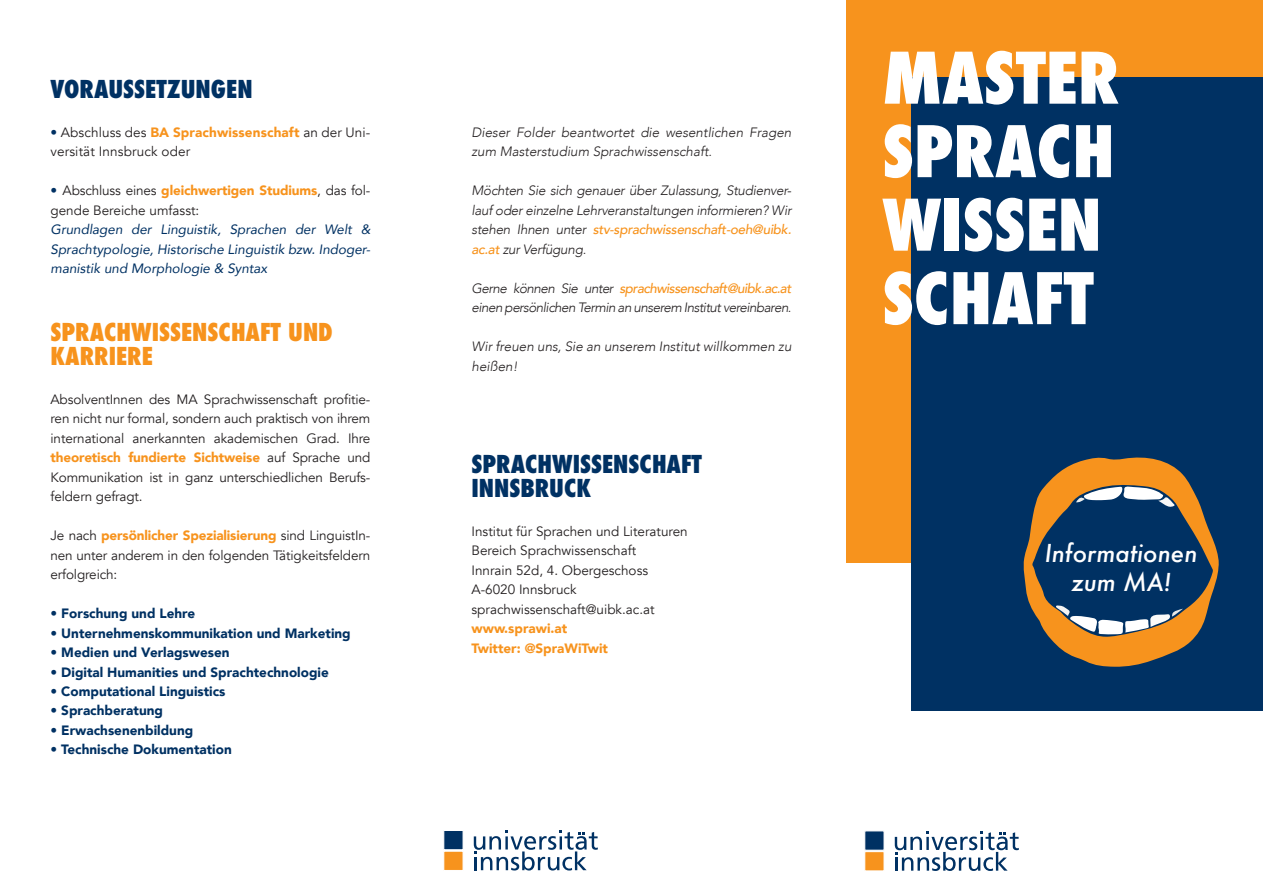
<style>
.page{position:relative;width:1263px;height:893px;background:#fff}
.page>*{position:absolute;margin:0;border:0;box-sizing:border-box;transform-origin:0 0}
.t1{font:800 condensed 69px/73.5px "Futura";color:#fff}
.t2{font:800 condensed 24px/24px "Futura";color:#003163}
.t3{font:800 condensed 24px/24px "Futura";color:#f7931d}
.t4{font:italic 500 24px/28.5px "Futura";color:#fff;text-align:center}
.t5{font:13.5px/19.5px "Avenir";color:#231f20}
.t6{font:italic 300 13.5px/19.5px "Avenir";color:#231f20}
.t7{font:900 13.5px "Avenir";color:#003163}
.t8{font:italic 13.5px/19.5px "Avenir";color:#003163;text-align:justify}
.t9{font:italic 300 13.5px/19.5px "Avenir";letter-spacing:-.04em;color:#231f20}
.t10{font:900 13.5px/19.5px "Avenir";color:#f7931d}
.s1{font-weight:900;color:#003163}
.s2{font-weight:900;color:#f7931d}
.s3{font-weight:500;color:#f7931d}
</style>
<div class="page">
<div style="left:846px;top:0;width:417px;height:562px;background:#f7931d"></div>
<div style="left:911px;top:78px;width:352px;height:633px;background:#003163"></div>
<svg style="left:1023px;top:457px;width:196px;height:210px"></svg>
<svg style="left:864px;top:831px;width:20px;height:40px"></svg>
<svg style="left:895px;top:831px;width:124px;height:40px"></svg>
<svg style="left:443px;top:831px;width:20px;height:39px"></svg>
<svg style="left:474px;top:831px;width:124px;height:39px"></svg>
<h2 class="t2" style="left:51px;top:77px;width:204px">VORAUSSETZUNGEN</h2>
<p class="t5" style="left:51px;top:122px;width:321px"><span class="s1">•</span> Abschluss des <span class="s2">BA Sprachwissenschaft</span> an der Uni&shy;versität Innsbruck oder</p>
<p class="t5" style="left:51px;top:181px;width:321px"><span class="s1">•</span> Abschluss eines <span class="s2">gleichwertigen Studiums</span>, das fol&shy;gende Bereiche umfasst:</p>
<p class="t8" style="left:51px;top:219px;width:321px">Grundlagen der Linguistik, Sprachen der Welt &amp; Sprachtypologie, Historische Linguistik bzw. Indoger&shy;manistik und Morphologie &amp; Syntax</p>
<h2 class="t3" style="left:51px;top:320px;width:284px">SPRACHWISSENSCHAFT UND<br>KARRIERE</h2>
<p class="t5" style="left:51px;top:389px;width:321px;text-align:justify">AbsolventInnen des MA Sprachwissenschaft profitie&shy;ren nicht nur formal, sondern auch praktisch von ihrem international anerkannten akademischen Grad. Ihre <span class="s2">theoretisch fundierte Sichtweise</span> auf Sprache und Kommunikation ist in ganz unterschiedlichen Berufs&shy;feldern gefragt.</p>
<p class="t5" style="left:51px;top:526px;width:321px;text-align:justify">Je nach <span class="s2">persönlicher Spezialisierung</span> sind LinguistIn&shy;nen unter anderem in den folgenden Tätigkeitsfeldern erfolgreich:</p>
<p class="t7" style="left:51px;top:602px;width:146px">• Forschung und Lehre</p>
<p class="t7" style="left:51px;top:621px;width:302px">• Unternehmenskommunikation und Marketing</p>
<p class="t7" style="left:51px;top:641px;width:181px">• Medien und Verlagswesen</p>
<p class="t7" style="left:51px;top:660px;width:280px">• Digital Humanities und Sprachtechnologie</p>
<p class="t7" style="left:51px;top:680px;width:177px">• Computational Linguistics</p>
<p class="t7" style="left:51px;top:699px;width:114px">• Sprachberatung</p>
<p class="t7" style="left:51px;top:719px;width:144px">• Erwachsenenbildung</p>
<p class="t7" style="left:51px;top:738px;width:183px">• Technische Dokumentation</p>
<p class="t6" style="left:471px;top:122px;width:321px">Dieser Folder beantwortet die wesentlichen Fragen zum Masterstudium Sprachwissenschaft.</p>
<p class="t6" style="left:471px;top:181px;width:321px;text-align:justify">Möchten Sie sich genauer über Zulassung, Studienver&shy;lauf oder einzelne Lehrveranstaltungen informieren? Wir stehen Ihnen unter <span class="s3">stv-sprachwissenschaft-oeh@uibk. ac.at</span> zur Verfügung.</p>
<p class="t9" style="left:471px;top:278px;width:321px">Gerne können Sie unter <span class="s3">sprachwissenschaft@uibk.ac.at </span>einen persönlichen Termin an unserem Institut vereinbaren.</p>
<p class="t6" style="left:471px;top:337px;width:321px">Wir freuen uns, Sie an unserem Institut willkommen zu heißen!</p>
<h2 class="t2" style="left:471px;top:452px;width:232px">SPRACHWISSENSCHAFT<br>INNSBRUCK</h2>
<p class="t5" style="left:471px;top:521px;width:218px">Institut für Sprachen und Literaturen<br>Bereich Sprachwissenschaft<br>Innrain 52d, 4. Obergeschoss<br>A-6020 Innsbruck sprachwissenschaft@uibk.ac.at</p>
<p class="t10" style="left:471px;top:618px;width:138px">www.sprawi.at<br>Twitter: @SpraWiTwit</p>
<h1 class="t1" style="left:882px;top:42px;width:239px">MASTER<br>SPRACH<br>WISSEN<br>SCHAFT</h1>
<h2 class="t4" style="left:1045px;top:539px;width:154px">Informationen zum MA!</h2>
</div>
